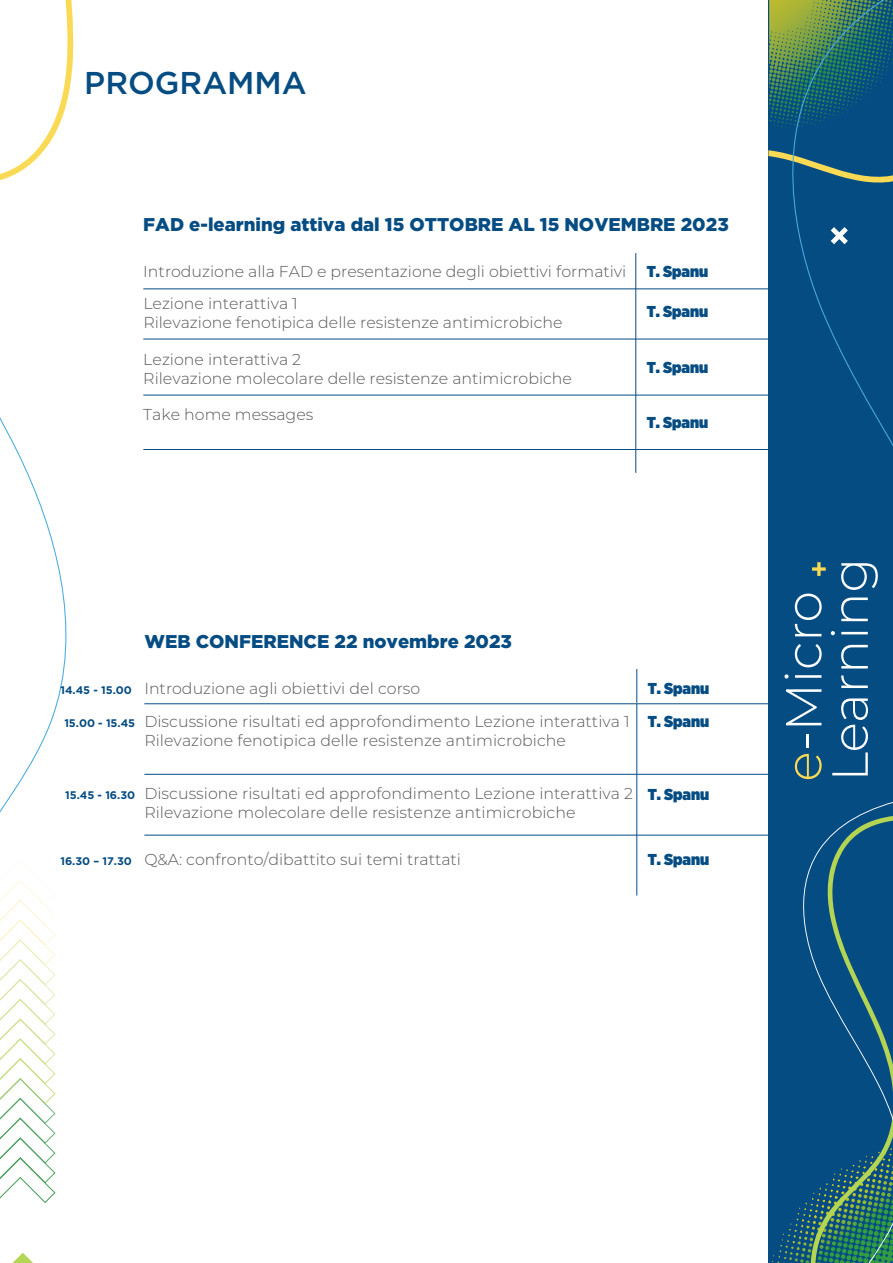
<style>
.page{position:relative;width:893px;height:1263px;background:#fff}
.page>*{position:absolute;margin:0;border:0;box-sizing:border-box;transform-origin:0 0}
.t1{font:300 50.7px/46.3px "Montserrat";color:#fff}
.t2{font:500 31.5px "Gotham";color:#054c83}
.t3{font:900 18.45px "Gotham";color:#054c83}
.t4{font:300 15.75px/18.9px "Montserrat";letter-spacing:.005em;color:#57585a}
.t5{font:900 15.75px "Gotham Narrow";letter-spacing:-.005em;color:#054c83}
.t6{font:700 10.95px "Gotham";letter-spacing:-.005em;color:#054c83}
.s1{font-family:"Gotham";font-weight:700;font-size:10.95px;color:#054c83}
.s2{color:#fada54}
</style>
<div class="page">
<div style="left:772px;top:913px;width:18px;height:350px;background:#054c83"></div>
<svg style="left:790px;top:913px;width:103px;height:350px;background:#14597b"></svg>
<svg style="left:765px;top:0;width:128px;height:913px;background:#145782"></svg>
<svg style="left:0;top:0;width:74px;height:813px"></svg>
<svg style="left:12px;top:1253px;width:21px;height:10px"></svg>
<svg style="left:0;top:861px;width:56px;height:342px"></svg>
<hr style="left:143px;top:288px;width:635px;height:1px;background:#054c83">
<hr style="left:143px;top:339px;width:635px;height:1px;background:#054c83">
<hr style="left:143px;top:395px;width:635px;height:1px;background:#054c83">
<hr style="left:143px;top:449px;width:635px;height:1px;background:#054c83">
<hr style="left:635px;top:253px;width:1px;height:220px;background:#054c83">
<hr style="left:144px;top:703px;width:635px;height:1px;background:#054c83">
<hr style="left:144px;top:774px;width:635px;height:1px;background:#054c83">
<hr style="left:144px;top:835px;width:635px;height:1px;background:#054c83">
<hr style="left:636px;top:704px;width:1px;height:191px;background:#054c83">
<hr style="left:636px;top:669px;width:1px;height:34px;background:#054c83">
<h2 class="t2" style="left:84px;top:63px;width:224px">PROGRAMMA</h2>
<p class="t3" style="left:143px;top:211px;width:587px">FAD e-learning attiva dal 15 OTTOBRE AL 15 NOVEMBRE 2023</p>
<p class="t4" style="left:143px;top:261px;width:485px">Introduzione alla FAD e presentazione degli obiettivi formativi</p>
<p class="t5" style="left:647px;top:261px;width:63px">T. Spanu</p>
<p class="t4" style="left:143px;top:294px;width:421px">Lezione interattiva 1<br>Rilevazione fenotipica delle resistenze antimicrobiche</p>
<p class="t5" style="left:647px;top:301px;width:63px">T. Spanu</p>
<p class="t4" style="left:143px;top:350px;width:430px">Lezione interattiva 2<br>Rilevazione molecolare delle resistenze antimicrobiche</p>
<p class="t5" style="left:647px;top:357px;width:63px">T. Spanu</p>
<p class="t4" style="left:143px;top:404px;width:172px">Take home messages</p>
<p class="t5" style="left:647px;top:411px;width:63px">T. Spanu</p>
<p class="t6" style="left:60px;top:683px;width:73px">14.45 - 15.00</p>
<p class="t6" style="left:64px;top:716px;width:72px">15.00 - 15.45</p>
<p class="t6" style="left:65px;top:788px;width:71px">15.45 - 16.30</p>
<p class="t3" style="left:144px;top:629px;width:369px">WEB CONFERENCE 22 novembre 2023</p>
<p class="t4" style="left:144px;top:678px;width:278px">Introduzione agli obiettivi del corso</p>
<p class="t5" style="left:648px;top:678px;width:63px">T. Spanu</p>
<p class="t4" style="left:144px;top:711px;width:487px">Discussione risultati ed approfondimento Lezione interattiva 1<br>Rilevazione fenotipica delle resistenze antimicrobiche</p>
<p class="t5" style="left:648px;top:711px;width:63px">T. Spanu</p>
<p class="t4" style="left:144px;top:784px;width:490px">Discussione risultati ed approfondimento Lezione interattiva 2<br>Rilevazione molecolare delle resistenze antimicrobiche</p>
<p class="t5" style="left:648px;top:783px;width:63px">T. Spanu</p>
<p class="t4" style="left:60px;top:849px;width:402px"><span class="s1">16.30 – 17.30</span> Q&amp;A: confronto/dibattito sui temi trattati</p>
<p class="t5" style="left:648px;top:848px;width:63px">T. Spanu</p>
<h1 class="t1" style="left:779px;top:782px;width:225px;rotate:-90deg"><span class="s2">e</span>-Micro<br>Learning</h1>
</div>
